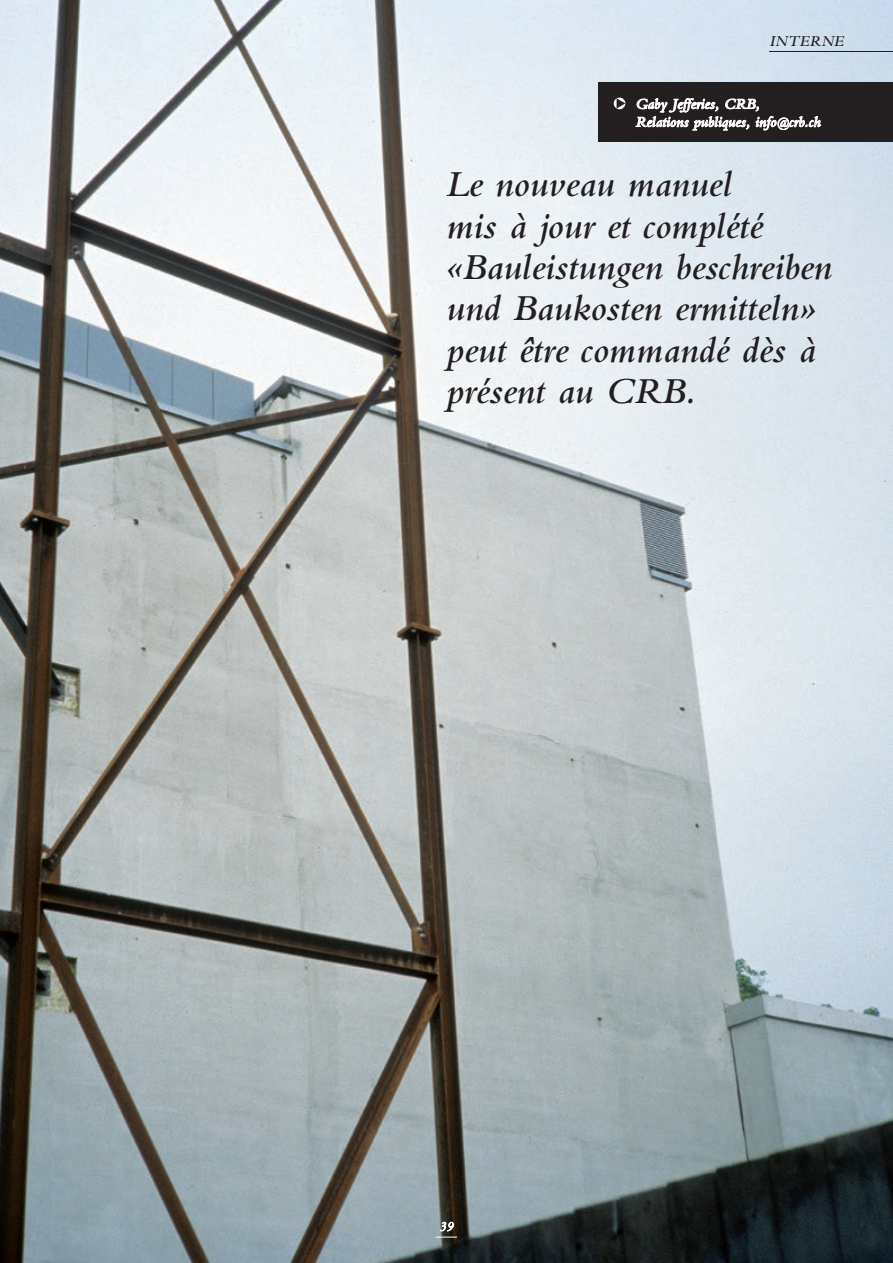
<style>
.page{position:relative;width:893px;height:1263px;background:#fff}
.page>*{position:absolute;margin:0;border:0;box-sizing:border-box;transform-origin:0 0}
.t1{font:italic 600 38.25px/41.4px "Bembo";color:#231f20}
.t2{font:italic 600 15.75px "Bembo";color:#231f20}
.t3{font:italic 600 15px/18px "Bembo";color:#fff}
</style>
<div class="page">
<img style="left:0;top:0;width:893px;height:1263px">
<div style="left:598px;top:83px;width:295px;height:59px;background:#231f20"></div>
<svg style="left:636px;top:98px;width:185px;height:32px"></svg>
<svg style="left:614px;top:98px;width:11px;height:11px"></svg>
<svg style="left:617px;top:98px;width:8px;height:11px"></svg>
<hr style="left:769px;top:51px;width:124px;height:1px;background:#231f20">
<svg style="left:436px;top:1222px;width:21px;height:15px"></svg>
<p class="t2" style="left:770px;top:33px;width:65px">In terne</p>
<p class="t3" style="left:636px;top:95px;width:186px">Gaby Jefferies, CRB,<br>Relations publiques, info@crb.ch</p>
<p class="t1" style="left:446px;top:163px;width:387px">Le nouveau manuel<br>mis à jour et complété «Bauleistungen beschreiben und Baukosten ermitteln» peut être commandé dès à présent au CRB.</p>
</div>
